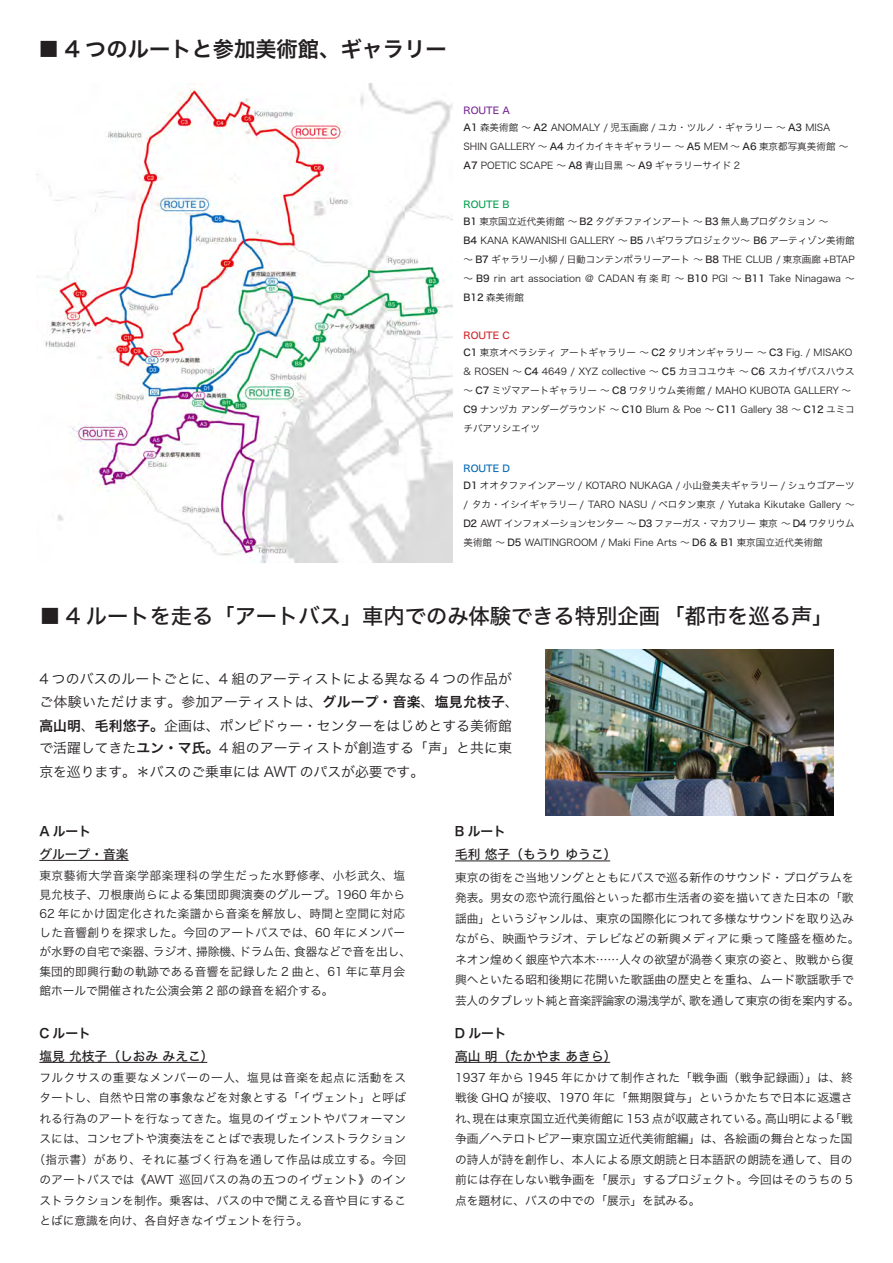
<style>
.page{position:relative;width:893px;height:1263px;background:#fff}
.page>*{position:absolute;margin:0;border:0;box-sizing:border-box;transform-origin:0 0}
.t1{font:21.3px "Hiragino Sans W5";color:#231f20}
.t2{font:21.3px "Hiragino Sans W6";color:#231f20}
.t3{font:13.8px/23.1px "Hiragino Sans W3";letter-spacing:.01em;color:#231f20}
.t4{font:12.75px "Hiragino Sans W5";color:#231f20}
.t5{font:12.75px "Hiragino Sans W6";color:#231f20}
.t6{font:11.7px/20.4px "Hiragino Sans W3";letter-spacing:.005em;color:#231f20}
.t7{font:11.7px "Hiragino Sans W3";letter-spacing:-.03em;color:#231f20}
.t8{font:11.7px "Hiragino Sans W3";letter-spacing:.025em;color:#231f20}
.t9{font:11.7px "Hiragino Sans W3";letter-spacing:.03em;color:#231f20}
.t10{font:11.7px "Hiragino Sans W3";letter-spacing:.05em;color:#231f20}
.t11{font:9.6px/19.2px "Hiragino Sans W3";color:#231f20;text-align:justify}
.t12{font:9.6px "Hiragino Sans W5";color:#772a91}
.t13{font:9.6px "Hiragino Sans W5";color:#009f4f}
.t14{font:9.6px "Hiragino Sans W5";color:#d1232a}
.t15{font:9.6px "Hiragino Sans W5";color:#0166b3}
.s1{font-family:"Hiragino Sans W5"}
.s2{font-family:"Hiragino Sans W6"}
</style>
<div class="page">
<img style="left:36px;top:84px;width:417px;height:478px">
<hr style="left:39px;top:860px;width:90px;height:1px;background:#231f20">
<hr style="left:39px;top:1062px;width:168px;height:1px;background:#231f20">
<hr style="left:455px;top:1062px;width:155px;height:1px;background:#231f20">
<hr style="left:455px;top:860px;width:155px;height:1px;background:#231f20">
<img style="left:545px;top:649px;width:288px;height:166px">
<p class="t2" style="left:38px;top:30px;width:410px">■ 4 つのルートと参加美術館、ギャラリー</p>
<p class="t12" style="left:463px;top:102px;width:48px">ROUTE A</p>
<p class="t11" style="left:463px;top:117px;width:368px"><span class="s1">A1</span> 森美術館〜 <span class="s1">A2</span> ANOMALY / 児玉画廊 / ユカ・ツルノ・ギャラリー〜 <span class="s1">A3</span> MISA</p>
<p class="t11" style="left:463px;top:136px;width:386px">SHIN GALLERY 〜 <span class="s1">A4</span> カイカイキキギャラリー〜 <span class="s1">A5</span> MEM 〜 <span class="s1">A6</span> 東京都写真美術館〜</p>
<p class="t11" style="left:463px;top:156px;width:278px"><span class="s1">A7</span> POETIC SCAPE 〜 <span class="s1">A8</span> 青山目黒〜 <span class="s1">A9</span> ギャラリーサイド 2</p>
<p class="t13" style="left:463px;top:196px;width:47px">ROUTE B</p>
<p class="t11" style="left:463px;top:211px;width:366px"><span class="s1">B1</span> 東京国立近代美術館〜 <span class="s1">B2</span> タグチファインアート〜 <span class="s1">B3</span> 無人島プロダクション〜</p>
<p class="t11" style="left:463px;top:230px;width:393px"><span class="s1">B4</span> KANA KAWANISHI GALLERY 〜 <span class="s1">B5</span> ハギワラプロジェクツ〜 <span class="s1">B6</span> アーティゾン美術館〜 <span class="s1">B7</span> ギャラリー小柳 / 日動コンテンポラリーアート〜 <span class="s1">B8</span> THE CLUB / 東京画廊 +BTAP〜 <span class="s1">B9</span> rin art association @ CADAN 有楽町〜 <span class="s1">B10</span> PGI 〜 <span class="s1">B11</span> Take Ninagawa 〜<span class="s1">B12</span> 森美術館</p>
<p class="t14" style="left:463px;top:327px;width:48px">ROUTE C</p>
<p class="t11" style="left:463px;top:342px;width:390px"><span class="s1">C1</span> 東京オペラシティアートギャラリー〜 <span class="s1">C2</span> タリオンギャラリー〜 <span class="s1">C3</span> Fig /. MISAKO</p>
<p class="t11" style="left:463px;top:361px;width:393px">&amp; ROSEN 〜 <span class="s1">C4</span> 4649 / XYZ collective 〜 <span class="s1">C5</span> カヨコユウキ〜 <span class="s1">C6</span> スカイザバスハウス〜 <span class="s1">C7</span> ミヅマアートギャラリー〜 <span class="s1">C8</span> ワタリウム美術館 / MAHO KUBOTA GALLERY 〜</p>
<p class="t11" style="left:463px;top:399px;width:393px"><span class="s1">C9</span> ナンヅカアンダーグラウンド〜 <span class="s1">C10</span> Blum &amp; Poe 〜 <span class="s1">C11</span> Gallery 38 〜 <span class="s1">C12</span> ユミコチバアソシエイツ</p>
<p class="t15" style="left:463px;top:460px;width:48px">ROUTE D</p>
<p class="t11" style="left:463px;top:475px;width:393px"><span class="s1">D1</span> オオタファインアーツ / KOTARO NUKAGA / 小山登美夫ギャラリー / シュウゴアーツ/ タカ・イシイギャラリー / TARO NASU / ペロタン東京 / Yutaka Kikutake Gallery 〜<span class="s1">D2</span> AWT インフォメーションセンター〜 <span class="s1">D3</span> ファーガス・マカフリー東京〜 <span class="s1">D4</span> ワタリウム美術館〜 <span class="s1">D5</span> WAITINGROOM / Maki Fine Arts 〜 <span class="s1">D6 &amp; B1</span> 東京国立近代美術館</p>
<p class="t1" style="left:39px;top:596px;width:796px">■ 4 ルートを走る「アートバス」車内でのみ体験できる特別企画「都市を巡る声「</p>
<p class="t3" style="left:39px;top:666px;width:481px">4 つのバスのルートごとに、4 組のアーティストによる異なる 4 つの作品がご体験いただけます。参加アーティストは、<span class="s2">グループ・音楽</span>、<span class="s2">塩見允枝子</span>、<span class="s2">高山明</span>、<span class="s2">毛利悠子。</span>企画は、ポンピドゥー・センターをはじめとする美術館で活躍してきた<span class="s2">ユン・マ氏。</span>4 組のアーティストが創造する「声」と共に東京を巡ります。＊バスのご乗車には AWT のパスが必要です。</p>
<p class="t5" style="left:39px;top:819px;width:53px">Aルート</p>
<p class="t4" style="left:39px;top:842px;width:91px">グループ・音楽</p>
<p class="t10" style="left:39px;top:865px;width:367px">東京藝術大学音楽学部楽理科の学生だった水野修孝、小杉武久、塩</p>
<p class="t6" style="left:39px;top:884px;width:367px">見允枝子、刀根康尚らによる集団即興演奏のグループ。1960 年から</p>
<p class="t8" style="left:39px;top:903px;width:367px">62 年にかけ固定化された楽譜から音楽を解放し、時間と空間に対応</p>
<p class="t9" style="left:39px;top:922px;width:367px">した音響創りを探求した。今回のアートバスでは、60 年にメンバー</p>
<p class="t6" style="left:294px;top:941px;width:118px">食器などで音を出し、</p>
<p class="t6" style="left:39px;top:942px;width:367px;line-height:19.2px">が水野の自宅で楽器、<br>集団的即興行動の軌跡である音響を記録した 2 曲と、61 年に草月会館ホールで開催された公演会第 2 部の録音を紹介する。</p>
<p class="t6" style="left:153px;top:941px;width:48px">ラジオ、</p>
<p class="t6" style="left:239px;top:941px;width:60px">ドラム缶、</p>
<p class="t6" style="left:196px;top:941px;width:48px">掃除機、</p>
<p class="t5" style="left:39px;top:1022px;width:53px">Cルート</p>
<p class="t4" style="left:39px;top:1044px;width:176px">塩見允枝子（しおみみえこ(</p>
<p class="t6" style="left:33px;top:1066px;width:374px;text-align:right">フルクサスの重要なメンバーの一人、塩見は音楽を起点に活動をスタートし、自然や日常の事象などを対象とする「イヴェント」と呼ばれる行為のアートを行なってきた。塩見のイヴェントやパフォーマンスには、コンセプトや演奏法をことばで表現したインストラクション（指示書）があり、それに基づく行為を通して作品は成立する。今回巡回バスの為の五つのイヴェント》のイン</p>
<p class="t6" style="left:39px;top:1169px;width:368px">のアートバスでは《AWT<br>ストラクションを制作。乗客は、バスの中で聞こえる音や目にすることばに意識を向け、各自好きなイヴェントを行う。</p>
<p class="t5" style="left:455px;top:819px;width:53px">Bルート</p>
<p class="t4" style="left:455px;top:843px;width:163px">毛利悠子（もうりゆうこ(</p>
<p class="t6" style="left:455px;top:866px;width:400px">東京の街をご当地ソングとともにバスで巡る新作のサウンド・プログラムを</p>
<p class="t6" style="left:455px;top:887px;width:400px">発表。男女の恋や流行風俗といった都市生活者の姿を描いてきた日本の「歌</p>
<p class="t6" style="left:455px;top:907px;width:400px">謡曲」というジャンルは、東京の国際化につれて多様なサウンドを取り込み</p>
<p class="t6" style="left:455px;top:928px;width:406px">ながら、映画やラジオ、テレビなどの新興メディアに乗って隆盛を極めた。</p>
<p class="t6" style="left:455px;top:948px;width:400px">ネオン煌めく銀座や六本木……人々の欲望が渦巻く東京の姿と、敗戦から復</p>
<p class="t6" style="left:455px;top:969px;width:400px">興へといたる昭和後期に花開いた歌謡曲の歴史とを重ね、ムード歌謡歌手で</p>
<p class="t7" style="left:689px;top:990px;width:172px">歌を通して東京の街を案内する。</p>
<p class="t7" style="left:455px;top:990px;width:240px">芸人のタブレット純と音楽評論家の湯浅学が、</p>
<p class="t5" style="left:455px;top:1022px;width:53px">D ルート</p>
<p class="t4" style="left:485px;top:1044px;width:133px">明（たかやまあきら(</p>
<p class="t4" style="left:455px;top:1044px;width:25px">高山</p>
<p class="t6" style="left:455px;top:1066px;width:399px;text-align:right">1937 年から 1945 年にかけて制作された「戦争画（戦争記録画）」は、終戦後 GHQ が接収、1970 年に「無期限貸与」というかたちで日本に返還さ「戦</p>
<p class="t6" style="left:473px;top:1107px;width:298px">現在は東京国立近代美術館に 153 点が収蔵されている。</p>
<p class="t6" style="left:765px;top:1107px;width:72px">高山明による</p>
<p class="t6" style="left:455px;top:1107px;width:399px">れ、<br>争画／ヘテロトピアー東京国立近代美術館編」は、各絵画の舞台となった国の詩人が詩を創作し、本人による原文朗読と日本語訳の朗読を通して、目の前には存在しない戦争画を「展示」するプロジェクト。今回はそのうちの 5点を題材に、バスの中での「展示」を試みる。</p>
</div>
